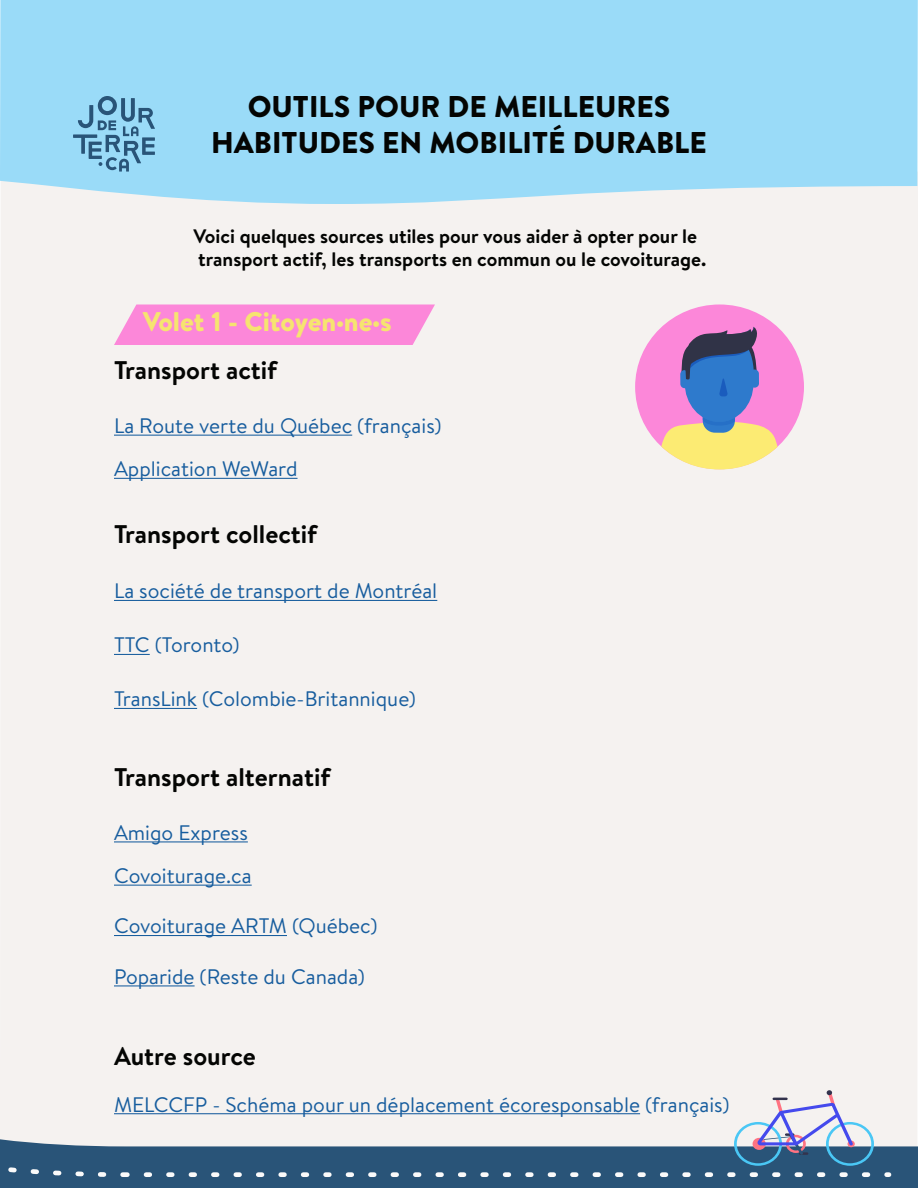
<style>
.page{position:relative;width:918px;height:1188px;background:#fff}
.page>*{position:absolute;margin:0;border:0;box-sizing:border-box;transform-origin:0 0}
.t1{font:900 30px "Brandon Text";color:#040503}
.t2{font:900 27px "Brandon Text";color:#f6e470}
.t3{font:700 25.5px "Brandon Text";color:#040503}
.t4{font:21px "Brandon Text";color:#175d9e}
.t5{font:700 19.5px "Brandon Text";color:#040503}
</style>
<div class="page">
<div style="left:0;top:204px;width:918px;height:786px;background:#f5f2f0"></div>
<div style="left:0;top:0;width:918px;height:204px;background:#9adbf8"></div>
<svg style="left:114px;top:304px;width:321px;height:41px;background:#fb8fda"></svg>
<svg style="left:0;top:990px;width:918px;height:198px;fill:#f5f2f0"></svg>
<svg style="left:0;top:1003px;width:894px;height:176px"></svg>
<hr style="left:114px;top:435px;width:238px;height:1px;background:#175d9e">
<hr style="left:114px;top:478px;width:184px;height:1px;background:#175d9e">
<hr style="left:114px;top:600px;width:323px;height:1px;background:#175d9e">
<hr style="left:114px;top:654px;width:36px;height:1px;background:#175d9e">
<hr style="left:114px;top:708px;width:83px;height:1px;background:#175d9e">
<hr style="left:114px;top:841px;width:134px;height:1px;background:#175d9e">
<hr style="left:114px;top:885px;width:138px;height:1px;background:#175d9e">
<hr style="left:114px;top:935px;width:173px;height:1px;background:#175d9e">
<hr style="left:114px;top:985px;width:81px;height:1px;background:#175d9e">
<hr style="left:114px;top:1113px;width:526px;height:1px;background:#175d9e">
<div style="left:635px;top:304px;width:169px;height:165px;background:#fc87d9;border-radius:50%"></div>
<svg style="left:661px;top:327px;width:117px;height:143px"></svg>
<svg style="left:734px;top:1090px;width:140px;height:76px"></svg>
<svg style="left:73px;top:96px;width:82px;height:76px;background:#78b3d2"></svg>
<p class="t1" style="left:248px;top:85px;width:424px">OUTILS POUR DE MEILLEURES</p>
<p class="t1" style="left:211px;top:121px;width:497px">HABITUDES EN MOBILITÉ DURABLE</p>
<p class="t5" style="left:194px;top:223px;width:505px">Voici quelques sources utiles pour vous aider à opter pour le</p>
<p class="t5" style="left:198px;top:246px;width:510px">transport actif, les transports en commun ou le covoiturage.</p>
<p class="t2" style="left:143px;top:302px;width:251px">Volet 1 - Citoyen·ne·s</p>
<p class="t3" style="left:114px;top:352px;width:165px">Transport actif</p>
<p class="t4" style="left:114px;top:411px;width:329px">La Route verte du Québec (français)</p>
<p class="t4" style="left:114px;top:455px;width:185px">Application WeWard</p>
<p class="t3" style="left:114px;top:516px;width:205px">Transport collectif</p>
<p class="t4" style="left:114px;top:577px;width:325px">La société de transport de Montréal</p>
<p class="t4" style="left:114px;top:631px;width:127px">TTC (Toronto)</p>
<p class="t4" style="left:114px;top:685px;width:304px">TransLink (Colombie-Britannique)</p>
<p class="t3" style="left:114px;top:759px;width:218px">Transport alternatif</p>
<p class="t4" style="left:114px;top:818px;width:135px">Amigo Express</p>
<p class="t4" style="left:114px;top:861px;width:139px">Covoiturage.ca</p>
<p class="t4" style="left:114px;top:912px;width:265px">Covoiturage ARTM (Québec)</p>
<p class="t4" style="left:114px;top:962px;width:253px">Poparide (Reste du Canada)</p>
<p class="t3" style="left:114px;top:1038px;width:143px">Autre source</p>
<p class="t4" style="left:114px;top:1090px;width:617px">MELCCFP - Schéma pour un déplacement écoresponsable (français)</p>
</div>
